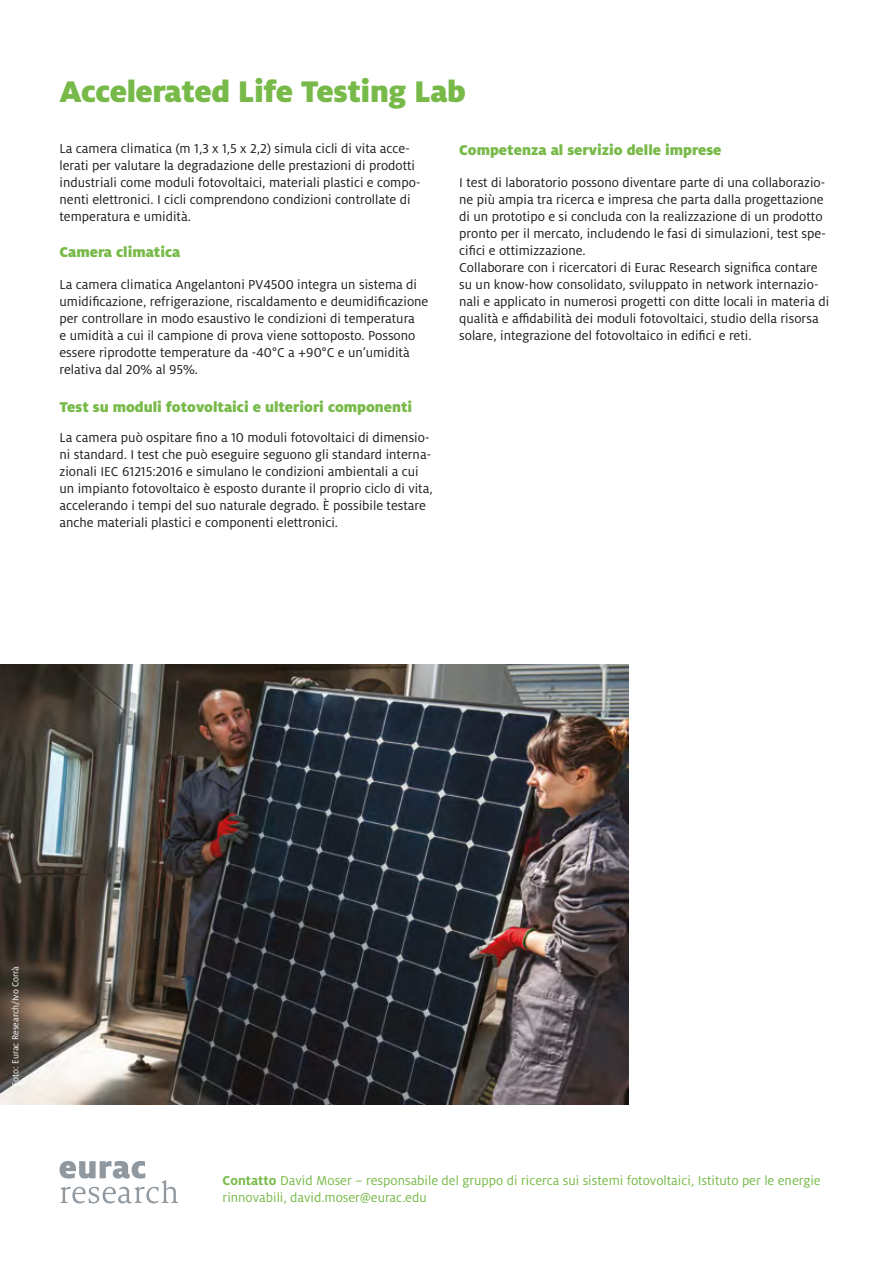
<style>
.page{position:relative;width:893px;height:1263px;background:#fff}
.page>*{position:absolute;margin:0;border:0;box-sizing:border-box;transform-origin:0 0}
.t1{font:900 33px "Milo Pro";letter-spacing:-.015em;color:#78ba49}
.t2{font:900 15.75px "Milo Pro";letter-spacing:-.005em;color:#78ba49}
.t3{font:14.25px/17px "Milo Pro";color:#1d1d1b}
.t4{font:14.25px/17px "Milo Pro";color:#78ba49}
.t5{font:9.75px "Milo Pro";color:#fff}
.s1{font-weight:700}
</style>
<div class="page">
<img style="left:0;top:664px;width:628px;height:441px">
<svg style="left:60px;top:1161px;width:118px;height:42px"></svg>
<h1 class="t1" style="left:60px;top:72px;width:408px">Accelerated Life Testing Lab</h1>
<p class="t3" style="left:60px;top:140px;width:362px">La camera climatica (m 1,3 x 1,5 x 2,2) simula cicli di vita acce&shy;lerati per valutare la degradazione delle prestazioni di prodotti industriali come moduli fotovoltaici, materiali plastici e compo&shy;nenti elettronici. I cicli comprendono condizioni controllate di temperatura e umidità.</p>
<p class="t2" style="left:60px;top:243px;width:122px">Camera climatica</p>
<p class="t3" style="left:60px;top:276px;width:370px">La camera climatica Angelantoni PV4500 integra un sistema di umidificazione, refrigerazione, riscaldamento e deumidificazione per controllare in modo esaustivo le condizioni di temperatura<br>e umidità a cui il campione di prova viene sottoposto. Possono essere riprodotte temperature da -40°C a +90°C e un’umidità relativa dal 20% al 95%.</p>
<p class="t2" style="left:60px;top:398px;width:354px">Test su moduli fotovoltaici e ulteriori componenti</p>
<p class="t3" style="left:60px;top:429px;width:375px">La camera può ospitare fino a 10 moduli fotovoltaici di dimensio&shy;ni standard. I test che può eseguire seguono gli standard interna&shy;zionali IEC 61215:2016 e simulano le condizioni ambientali a cui un impianto fotovoltaico è esposto durante il proprio ciclo di vita, accelerando i tempi del suo naturale degrado. È possibile testare anche materiali plastici e componenti elettronici.</p>
<p class="t2" style="left:459px;top:141px;width:264px">Competenza al servizio delle imprese</p>
<p class="t3" style="left:459px;top:174px;width:371px">I test di laboratorio possono diventare parte di una collaborazio&shy;ne più ampia tra ricerca e impresa che parta dalla progettazione di un prototipo e si concluda con la realizzazione di un prodotto pronto per il mercato, includendo le fasi di simulazioni, test spe&shy;cifici e ottimizzazione.<br>Collaborare con i ricercatori di Eurac Research significa contare su un know-how consolidato, sviluppato in network internazio&shy;nali e applicato in numerosi progetti con ditte locali in materia di qualità e affidabilità dei moduli fotovoltaici, studio della risorsa solare, integrazione del fotovoltaico in edifici e reti.</p>
<p class="t5" style="left:10px;top:1086px;width:122px;rotate:-90deg">Foto: Eurac Research/Ivo Corrà</p>
<p class="t4" style="left:223px;top:1172px;width:600px"><span class="s1">Contatto</span> David Moser – responsabile del gruppo di ricerca sui sistemi fotovoltaici, Istituto per le energie rinnovabili, david.moser@eurac.edu</p>
</div>
